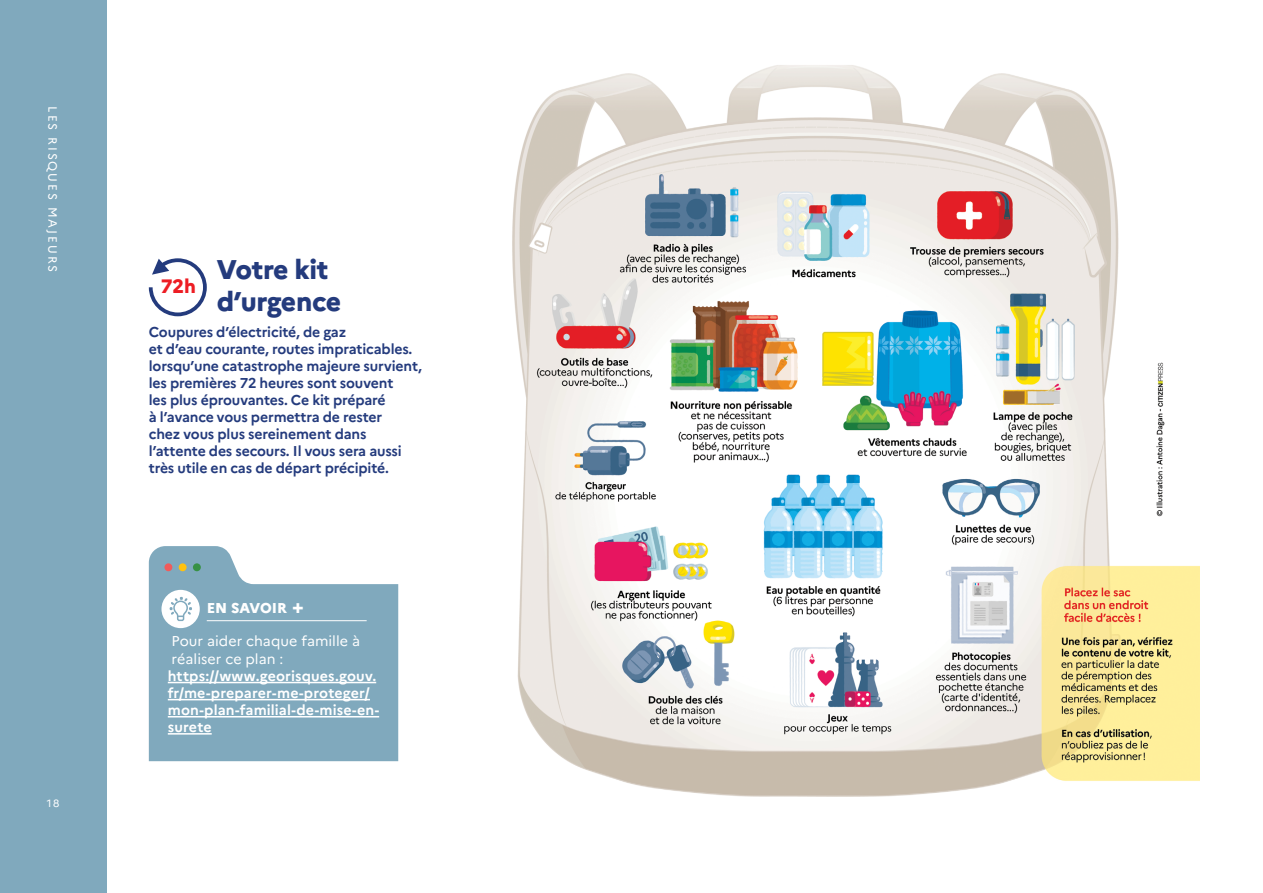
<style>
.page{position:relative;width:1263px;height:893px;background:#fff}
.page>*{position:absolute;margin:0;border:0;box-sizing:border-box;transform-origin:0 0}
.t1{font:800 27px/32.4px "Marianne";letter-spacing:-.015em;color:#243b7d}
.t2{font:800 19.35px "Marianne";color:#ed1d24}
.t3{font:700 14.25px/17.1px "Marianne";letter-spacing:-.01em;color:#243b7d}
.t4{font:700 14.25px/17.1px "Marianne";letter-spacing:.005em;color:#fff}
.t5{font:14.25px/17.1px "Marianne";color:#fff}
.t6{font:800 14.25px "Marianne";color:#fff}
.t7{font:12px "Marianne";letter-spacing:.16em;color:#fff}
.t8{font:10.5px "Marianne";color:#fff}
.s1{font-size:19.5px}
</style>
<div class="page">
<img style="left:512px;top:65px;width:687px;height:732px">
<div style="left:0;top:0;width:106px;height:893px;background:#80a9bd"></div>
<svg style="left:149px;top:258px;width:58px;height:58px"></svg>
<svg style="left:149px;top:546px;width:249px;height:215px;background:#90b4c5"></svg>
<hr style="left:168px;top:682px;width:208px;height:1px;background:#fff">
<hr style="left:168px;top:699px;width:202px;height:1px;background:#fff">
<hr style="left:168px;top:716px;width:211px;height:1px;background:#fff">
<hr style="left:168px;top:733px;width:44px;height:2px;background:#fff">
<hr style="left:207px;top:620px;width:160px;height:1px;background:#fff">
<div style="left:161px;top:590px;width:39px;height:38px;background:#fff;border-radius:50%"></div>
<svg style="left:170px;top:597px;width:22px;height:24px"></svg>
<div style="left:164px;top:563px;width:8px;height:8px;background:#f15b5b;border-radius:50%"></div>
<div style="left:179px;top:563px;width:8px;height:8px;background:#ffc20e;border-radius:50%"></div>
<div style="left:193px;top:563px;width:8px;height:8px;background:#379144;border-radius:50%"></div>
<p class="t7" style="left:62px;top:106px;width:167px;rotate:90deg">LES RISQUES MAJEURS</p>
<p class="t8" style="left:47px;top:795px;width:14px">18</p>
<h1 class="t1" style="left:217px;top:251px;width:126px">Votre kit d’urgence</h1>
<p class="t3" style="left:149px;top:322px;width:275px">Coupures d’électricité, de gaz<br>et d’eau courante, routes impraticables. lorsqu’une catastrophe majeure survient, les premières 72 heures sont souvent<br>les plus éprouvantes. Ce kit préparé<br>à l’avance vous permettra de rester<br>chez vous plus sereinement dans l’attente des secours. Il vous sera aussi très utile en cas de départ précipité.</p>
<h2 class="t2" style="left:161px;top:271px;width:37px">72h</h2>
<p class="t6" style="left:207px;top:596px;width:99px">EN SAVOIR <span class="s1">+</span></p>
<p class="t5" style="left:172px;top:632px;width:190px">Pour aider chaque famille à réaliser ce plan :</p>
<p class="t4" style="left:168px;top:666px;width:213px">https://www.georisques.gouv. fr/me-preparer-me-proteger/ mon-plan-familial-de-mise-en&shy;surete</p>
</div>
